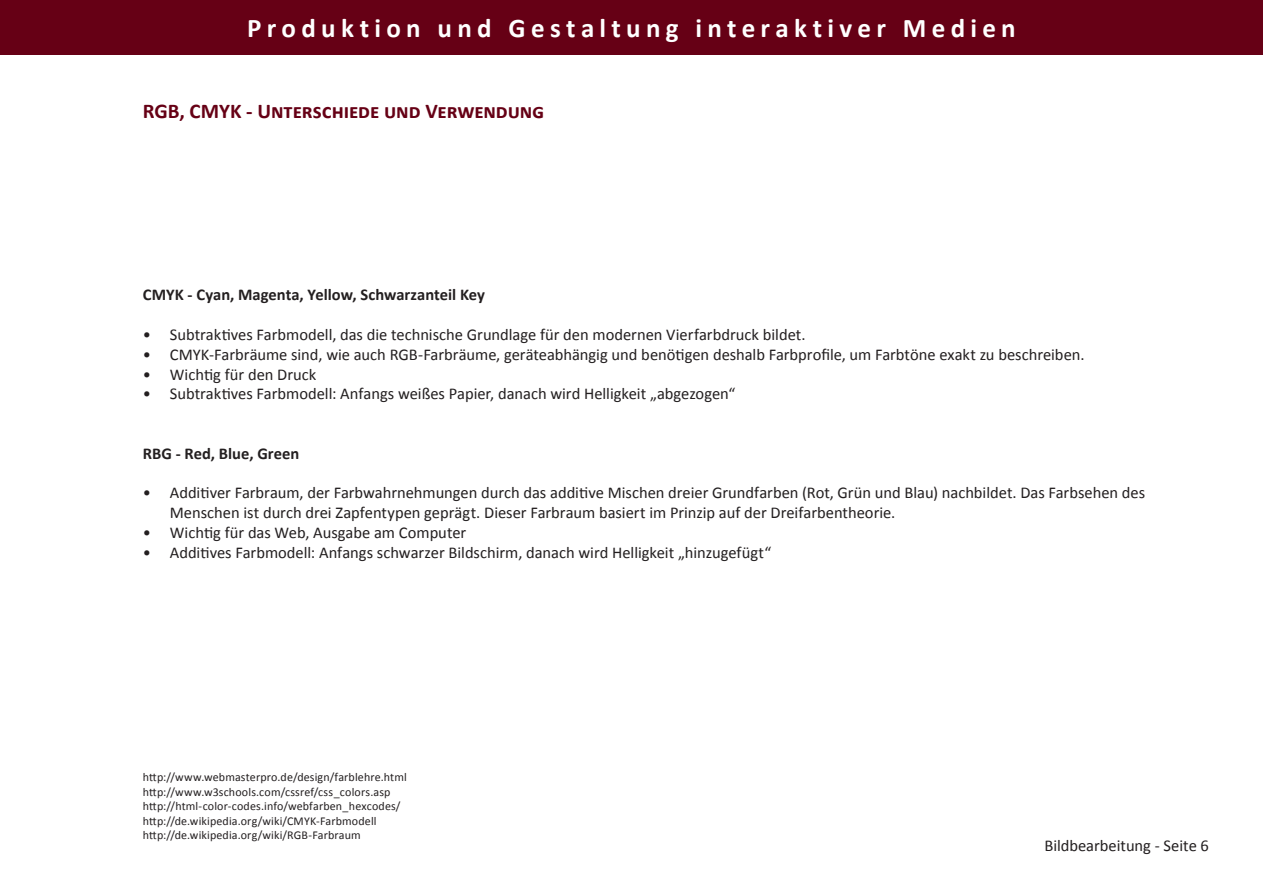
<style>
.page{position:relative;width:1263px;height:893px;background:#fff}
.page>*{position:absolute;margin:0;border:0;box-sizing:border-box;transform-origin:0 0}
.t1{font:700 27px "Calibri";letter-spacing:.195em;color:#fff}
.Themen{font:700 21px "Calibri";letter-spacing:-.005em;color:#660015}
.t2{font:16.5px/19.8px "Calibri";color:#231f20}
.t3{font:700 16.5px "Calibri";color:#231f20}
.t4{font:12px/14.4px "Calibri";letter-spacing:.01em;color:#231f20}
</style>
<div class="page">
<div style="left:0;top:0;width:1263px;height:54px;background:#660015"></div>
<h1 class="t1" style="left:247px;top:11px;width:770px">Produktion und Gestaltung interaktiver Medien</h1>
<p class="Themen" style="left:143px;top:98px;width:403px">RGB, CMYK - Unterschiede und Verwendung</p>
<p class="t3" style="left:143px;top:284px;width:344px">CMYK - Cyan, Magenta, Yellow, Schwarzanteil Key</p>
<p class="t2" style="left:143px;top:325px;width:664px">• Subtraktives Farbmodell, das die technische Grundlage für den modernen Vierfarbdruck bildet.</p>
<p class="t2" style="left:143px;top:345px;width:943px">• CMYK-Farbräume sind, wie auch RGB-Farbräume, geräteabhängig und benötigen deshalb Farbprofile, um Farbtöne exakt zu beschreiben.</p>
<p class="t2" style="left:143px;top:364px;width:175px">• Wichtig für den Druck</p>
<p class="t2" style="left:143px;top:384px;width:594px">• Subtraktives Farbmodell: Anfangs weißes Papier, danach wird Helligkeit „abgezogen“</p>
<p class="t3" style="left:143px;top:443px;width:158px">RBG - Red, Blue, Green</p>
<p class="t2" style="left:170px;top:483px;width:977px;text-indent:-27px">• Additiver Farbraum, der Farbwahrnehmungen durch das additive Mischen dreier Grundfarben (Rot, Grün und Blau) nachbildet. Das Farbsehen des<br>Menschen ist durch drei Zapfentypen geprägt. Dieser Farbraum basiert im Prinzip auf der Dreifarbentheorie.</p>
<p class="t2" style="left:143px;top:523px;width:325px">• Wichtig für das Web, Ausgabe am Computer</p>
<p class="t2" style="left:143px;top:543px;width:630px">• Additives Farbmodell: Anfangs schwarzer Bildschirm, danach wird Helligkeit „hinzugefügt“</p>
<p class="t4" style="left:143px;top:770px;width:265px">http://www.webmasterpro.de/design/farblehre.html</p>
<p class="t4" style="left:143px;top:785px;width:249px">http://www.w3schools.com/cssref/css_colors.asp</p>
<p class="t4" style="left:143px;top:799px;width:259px">http://html-color-codes.info/webfarben_hexcodes/ http://de.wikipedia.org/wiki/CMYK-Farbmodell</p>
<p class="t4" style="left:143px;top:828px;width:219px">http://de.wikipedia.org/wiki/RGB-Farbraum</p>
<p class="t2" style="left:1044px;top:836px;width:166px">Bildbearbeitung - Seite 6</p>
</div>
